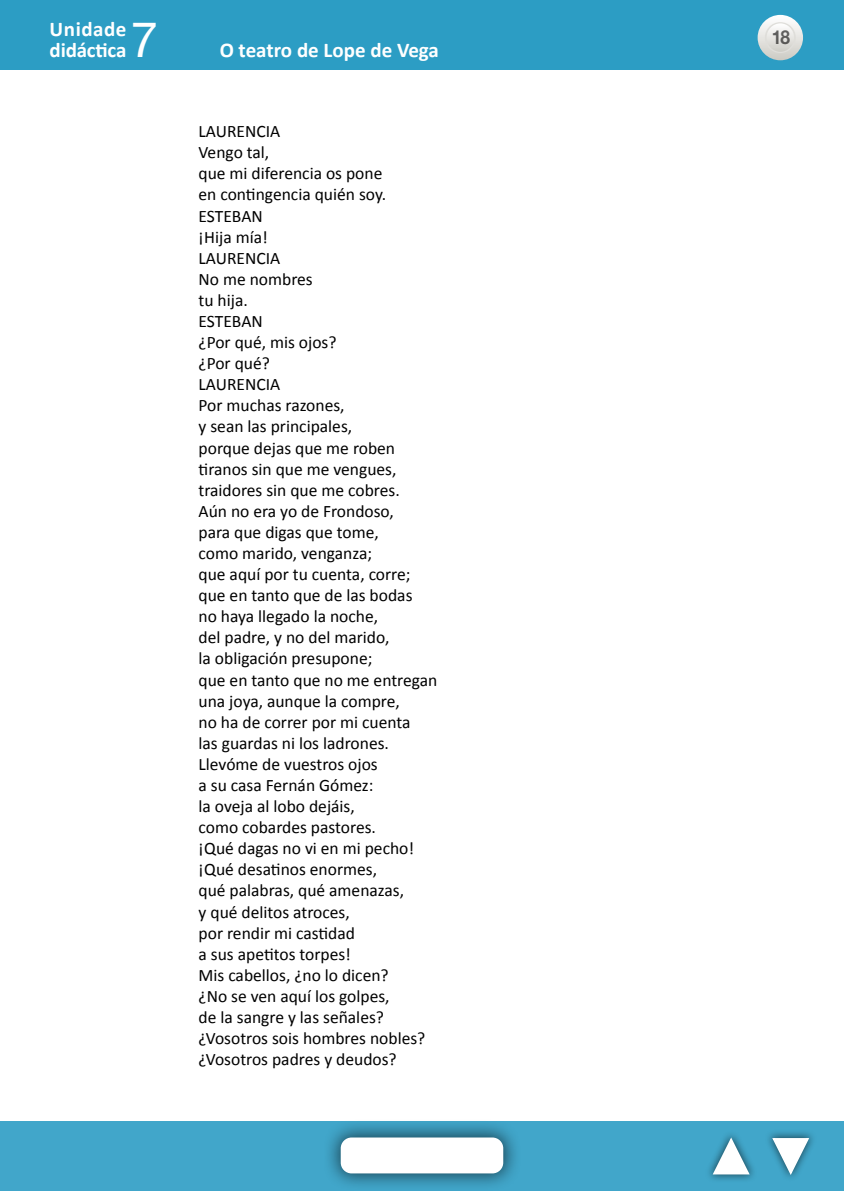
<style>
.page{position:relative;width:844px;height:1191px;background:#fff}
.page>*{position:absolute;margin:0;border:0;box-sizing:border-box;transform-origin:0 0}
.t1{font:49px "Helvetica Neue LT Std";color:#fff}
.t2{font:700 21px/21px "Calibri";color:#fff}
.t3{font:700 19.25px "Helvetica Neue LT Std";color:#000;scale:.9 1}
.TXTO_-_______SANGR{font:17.5px "Calibri";color:#000}
</style>
<div class="page">
<div style="left:0;top:1121px;width:843px;height:70px;background:#41a6ca"></div>
<div style="left:322px;top:1119px;width:199px;height:72px;background:#000;opacity:.6"></div>
<div style="left:340px;top:1137px;width:163px;height:36px;background:#fff;border-radius:11px"></div>
<div style="left:704px;top:1130px;width:53px;height:53px;background:#000;opacity:.6"></div>
<svg style="left:711px;top:1137px;width:39px;height:38px"></svg>
<div style="left:764px;top:1129px;width:52px;height:53px;background:#000;opacity:.6"></div>
<svg style="left:770px;top:1137px;width:40px;height:38px"></svg>
<div style="left:0;top:0;width:843px;height:69px;background:#2c9dc4"></div>
<svg style="left:757px;top:15px;width:45px;height:45px"></svg>
<svg style="left:765px;top:23px;width:29px;height:29px"></svg>
<div style="left:764px;top:22px;width:31px;height:31px;border:1px solid #dfdeda;border-radius:50%"></div>
<p class="t2" style="left:50px;top:19px;width:78px">Unidade didáctica</p>
<h1 class="t1" style="left:131px;top:11px;width:29px">7</h1>
<p class="t2" style="left:220px;top:40px;width:221px">O teatro de Lope de Vega</p>
<p class="TXTO_-_______SANGR" style="left:198px;top:120px;width:83px">LAURENCIA</p>
<p class="TXTO_-_______SANGR" style="left:198px;top:141px;width:72px">Vengo tal,</p>
<p class="TXTO_-_______SANGR" style="left:198px;top:162px;width:185px">que mi diferencia os pone</p>
<p class="TXTO_-_______SANGR" style="left:198px;top:184px;width:189px">en contingencia quién soy.</p>
<p class="TXTO_-_______SANGR" style="left:198px;top:205px;width:66px">ESTEBAN</p>
<p class="TXTO_-_______SANGR" style="left:198px;top:226px;width:71px">¡Hija mía!</p>
<p class="TXTO_-_______SANGR" style="left:198px;top:247px;width:83px">LAURENCIA</p>
<p class="TXTO_-_______SANGR" style="left:198px;top:268px;width:116px">No me nombres</p>
<p class="TXTO_-_______SANGR" style="left:198px;top:289px;width:51px">tu hija.</p>
<p class="TXTO_-_______SANGR" style="left:198px;top:310px;width:66px">ESTEBAN</p>
<p class="TXTO_-_______SANGR" style="left:198px;top:331px;width:139px">¿Por qué, mis ojos?</p>
<p class="TXTO_-_______SANGR" style="left:198px;top:352px;width:73px">¿Por qué?</p>
<p class="TXTO_-_______SANGR" style="left:198px;top:373px;width:83px">LAURENCIA</p>
<p class="TXTO_-_______SANGR" style="left:198px;top:394px;width:147px">Por muchas razones,</p>
<p class="TXTO_-_______SANGR" style="left:198px;top:415px;width:155px">y sean las principales,</p>
<p class="TXTO_-_______SANGR" style="left:198px;top:437px;width:198px">porque dejas que me roben</p>
<p class="TXTO_-_______SANGR" style="left:198px;top:458px;width:199px">tiranos sin que me vengues,</p>
<p class="TXTO_-_______SANGR" style="left:198px;top:479px;width:203px">traidores sin que me cobres.</p>
<p class="TXTO_-_______SANGR" style="left:198px;top:500px;width:197px">Aún no era yo de Frondoso,</p>
<p class="TXTO_-_______SANGR" style="left:198px;top:521px;width:182px">para que digas que tome,</p>
<p class="TXTO_-_______SANGR" style="left:198px;top:542px;width:175px">como marido, venganza;</p>
<p class="TXTO_-_______SANGR" style="left:198px;top:563px;width:213px">que aquí por tu cuenta, corre;</p>
<p class="TXTO_-_______SANGR" style="left:198px;top:584px;width:215px">que en tanto que de las bodas</p>
<p class="TXTO_-_______SANGR" style="left:198px;top:605px;width:181px">no haya llegado la noche,</p>
<p class="TXTO_-_______SANGR" style="left:198px;top:626px;width:192px">del padre, y no del marido,</p>
<p class="TXTO_-_______SANGR" style="left:198px;top:647px;width:175px">la obligación presupone;</p>
<p class="TXTO_-_______SANGR" style="left:198px;top:668px;width:240px">que en tanto que no me entregan</p>
<p class="TXTO_-_______SANGR" style="left:198px;top:690px;width:203px">una joya, aunque la compre,</p>
<p class="TXTO_-_______SANGR" style="left:198px;top:711px;width:213px">no ha de correr por mi cuenta</p>
<p class="TXTO_-_______SANGR" style="left:198px;top:732px;width:192px">las guardas ni los ladrones.</p>
<p class="TXTO_-_______SANGR" style="left:198px;top:753px;width:181px">Llevóme de vuestros ojos</p>
<p class="TXTO_-_______SANGR" style="left:198px;top:774px;width:176px">a su casa Fernán Gómez:</p>
<p class="TXTO_-_______SANGR" style="left:198px;top:795px;width:158px">la oveja al lobo dejáis,</p>
<p class="TXTO_-_______SANGR" style="left:198px;top:816px;width:179px">como cobardes pastores.</p>
<p class="TXTO_-_______SANGR" style="left:198px;top:837px;width:217px">¡Qué dagas no vi en mi pecho!</p>
<p class="TXTO_-_______SANGR" style="left:198px;top:858px;width:180px">¡Qué desatinos enormes,</p>
<p class="TXTO_-_______SANGR" style="left:198px;top:879px;width:207px">qué palabras, qué amenazas,</p>
<p class="TXTO_-_______SANGR" style="left:198px;top:900px;width:153px">y qué delitos atroces,</p>
<p class="TXTO_-_______SANGR" style="left:198px;top:921px;width:158px">por rendir mi castidad</p>
<p class="TXTO_-_______SANGR" style="left:198px;top:942px;width:154px">a sus apetitos torpes!</p>
<p class="TXTO_-_______SANGR" style="left:198px;top:964px;width:191px">Mis cabellos, ¿no lo dicen?</p>
<p class="TXTO_-_______SANGR" style="left:198px;top:985px;width:192px">¿No se ven aquí los golpes,</p>
<p class="TXTO_-_______SANGR" style="left:198px;top:1006px;width:187px">de la sangre y las señales?</p>
<p class="TXTO_-_______SANGR" style="left:198px;top:1027px;width:228px">¿Vosotros sois hombres nobles?</p>
<p class="TXTO_-_______SANGR" style="left:198px;top:1048px;width:199px">¿Vosotros padres y deudos?</p>
<p class="t3" style="left:770px;top:26px;width:23px">18</p>
</div>
